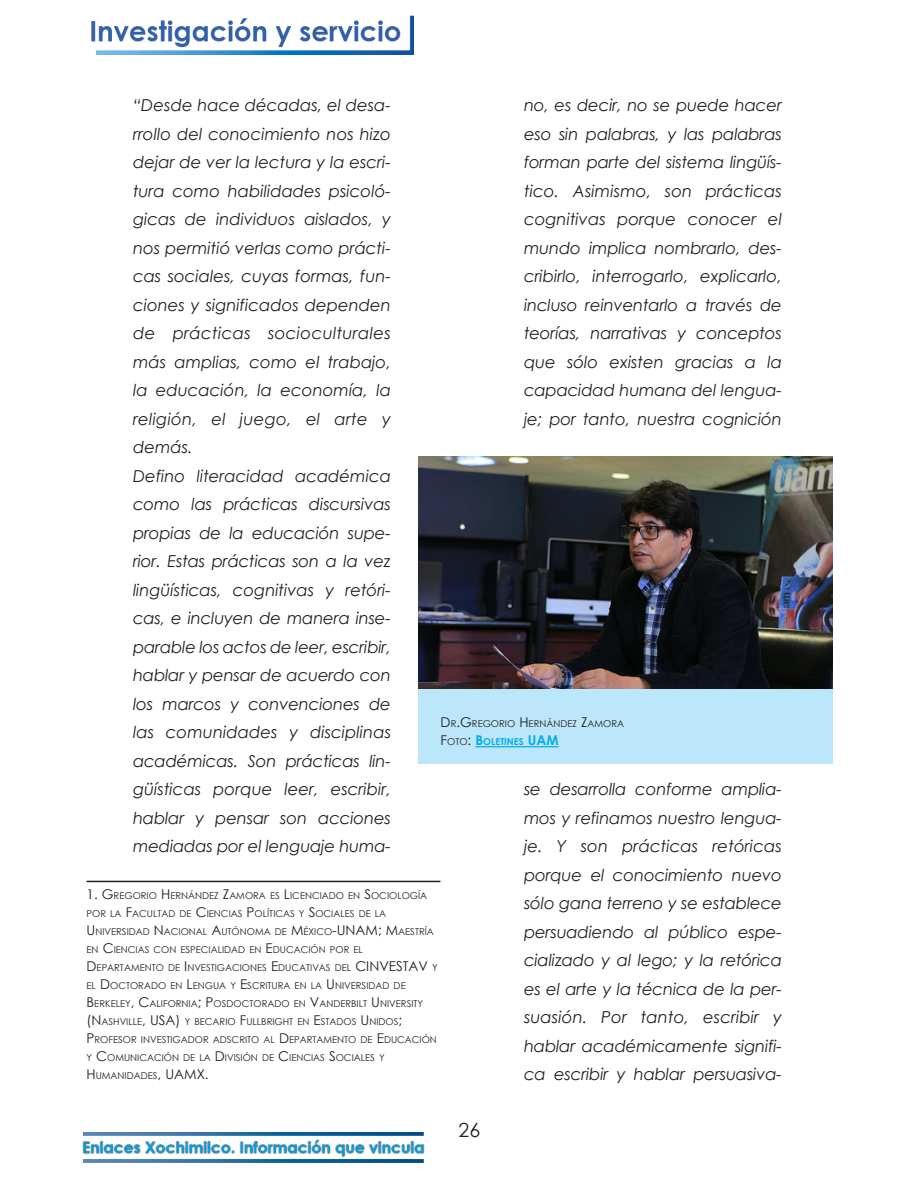
<style>
.page{position:relative;width:918px;height:1188px;background:#fff}
.page>*{position:absolute;margin:0;border:0;box-sizing:border-box;transform-origin:0 0}
.cuerpo{font:19.5px "Century Gothic";color:#231f20}
.epigrafe_2{font:italic 16.5px/28.5px "Century Gothic";letter-spacing:-.01em;color:#231f20;text-align:justify}
.pies_de_foto{font:13.5px "Century Gothic";color:#231f20}
.pies_de_foto-2{font:9.45px/18px "Century Gothic";color:#231f20}
.pies_de_foto_2alinea{font:9.45px "Century Gothic";color:#231f20}
.pies_de_foto_2alinea-2{font:700 9.45px "Century Gothic";color:#00aeef}
.s1{font-size:13.5px}
.s2{font-weight:400;font-size:13.5px;color:#231f20}
.s3{font-weight:400;color:#231f20}
</style>
<div class="page">
<img style="left:91px;top:15px;width:322px;height:39px">
<img style="left:82px;top:1132px;width:343px;height:31px">
<hr style="left:87px;top:881px;width:353px;height:1px;background:#231f20">
<img style="left:418px;top:456px;width:415px;height:234px">
<div style="left:418px;top:690px;width:415px;height:74px;background:#bce6fa"></div>
<hr style="left:475px;top:746px;width:84px;height:1px;background:#00aeef">
<p class="epigrafe_2" style="left:133px;top:91px;width:259px">“Desde hace décadas, el desa&shy;rrollo del conocimiento nos hizo dejar de ver la lectura y la escri&shy;tura como habilidades psicoló&shy;gicas de individuos aislados, y nos permitió verlas como prácti&shy;cas sociales, cuyas formas, fun&shy;ciones y significados dependen de prácticas socioculturales más amplias, como el trabajo, la educación, la economía, la religión, el juego, el arte y demás.</p>
<p class="epigrafe_2" style="left:133px;top:461px;width:260px">Defino literacidad académica como las prácticas discursivas propias de la educación supe&shy;rior. Estas prácticas son a la vez lingüísticas, cognitivas y retóri&shy;cas, e incluyen de manera inse&shy;parable los actos de leer, escribir, hablar y pensar de acuerdo con los marcos y convenciones de las comunidades y disciplinas académicas. Son prácticas lin&shy;güísticas porque leer, escribir, hablar y pensar son acciones mediadas por el lenguaje huma-</p>
<p class="epigrafe_2" style="left:524px;top:91px;width:260px">no, es decir, no se puede hacer eso sin palabras, y las palabras forman parte del sistema lingüís&shy;tico. Asimismo, son prácticas cognitivas porque conocer el mundo implica nombrarlo, des&shy;cribirlo, interrogarlo, explicarlo, incluso reinventarlo a través de teorías, narrativas y conceptos que sólo existen gracias a la capacidad humana del lengua&shy;je; por tanto, nuestra cognición</p>
<p class="pies_de_foto_2alinea" style="left:441px;top:717px;width:185px"><span class="s1">D</span> R<span class="s1">.G</span>REGORIO <span class="s1">H</span>ERNÁNDEZ <span class="s1">Z</span>AMORA</p>
<p class="pies_de_foto_2alinea-2" style="left:441px;top:735px;width:120px"><span class="s2">F</span><span class="s3">OTO</span><span class="s2">:</span> <span class="s1">B</span>OLETINES <span class="s1">UAM</span></p>
<p class="epigrafe_2" style="left:524px;top:775px;width:260px">se desarrolla conforme amplia&shy;mos y refinamos nuestro lengua&shy;je. Y son prácticas retóricas porque el conocimiento nuevo sólo gana terreno y se establece persuadiendo al público espe&shy;cializado y al lego; y la retórica es el arte y la técnica de la per&shy;suasión. Por tanto, escribir y hablar académicamente signifi&shy;ca escribir y hablar persuasiva-</p>
<p class="pies_de_foto-2" style="left:87px;top:887px;width:342px"><span class="s1">1. G</span>REGORIO <span class="s1">H</span>ERNÁNDEZ <span class="s1">Z</span>AMORA ES <span class="s1">L</span>ICENCIADO EN <span class="s1">S</span>OCIOLOGÍA<br>POR LA <span class="s1">F</span>ACULTAD DE <span class="s1">C</span>IENCIAS <span class="s1">P</span>OLÍTICAS Y <span class="s1">S</span>OCIALES DE LA<br><span class="s1">U</span> NIVERSIDAD <span class="s1">N</span>ACIONAL <span class="s1">A</span>UTÓNOMA DE <span class="s1">M</span> ÉXICO<span class="s1">-UNAM</span></p>
<p class="pies_de_foto-2" style="left:378px;top:923px;width:57px"><span class="s1">; M</span>AESTRÍA</p>
<p class="pies_de_foto-2" style="left:87px;top:941px;width:289px">EN <span class="s1">C</span>IENCIAS CON ESPECIALIDAD EN <span class="s1">E</span>DUCACIÓN POR EL<br><span class="s1">D</span> EPARTAMENTO DE <span class="s1">I</span> NVESTIGACIONES <span class="s1">E</span>DUCATIVAS DEL <span class="s1">CINVESTAV</span></p>
<p class="pies_de_foto-2" style="left:432px;top:959px;width:7px">Y</p>
<p class="pies_de_foto-2" style="left:87px;top:977px;width:337px">EL <span class="s1">D</span>OCTORADO EN <span class="s1">L</span>ENGUA Y <span class="s1">E</span>SCRITURA EN LA <span class="s1">U</span> NIVERSIDAD DE<br><span class="s1">B</span>ERKELEY<span class="s1">, C</span>ALIFORNIA<span class="s1">; P</span>OSDOCTORADO EN <span class="s1">V</span>ANDERBILT <span class="s1">U</span> NIVERSITY <span class="s1">(N</span>ASHVILLE<span class="s1">, USA</span></p>
<p class="pies_de_foto-2" style="left:87px;top:1013px;width:352px;text-indent:89px"><span class="s1">)</span> Y BECARIO <span class="s1">F</span>ULLBRIGHT EN <span class="s1">E</span>STADOS <span class="s1">U</span> NIDOS<span class="s1">;<br>P</span> ROFESOR INVESTIGADOR ADSCRITO AL <span class="s1">D</span> EPARTAMENTO DE <span class="s1">E</span>DUCACIÓN Y <span class="s1">C</span>OMUNICACIÓN DE LA <span class="s1">D</span>IVISIÓN DE <span class="s1">C</span>IENCIAS <span class="s1">S</span>OCIALES Y <span class="s1">H</span>UMANIDADES<span class="s1">, UAMX</span></p>
<p class="pies_de_foto" style="left:205px;top:1065px;width:5px">.</p>
<p class="cuerpo" style="left:459px;top:1116px;width:23px">26</p>
</div>
